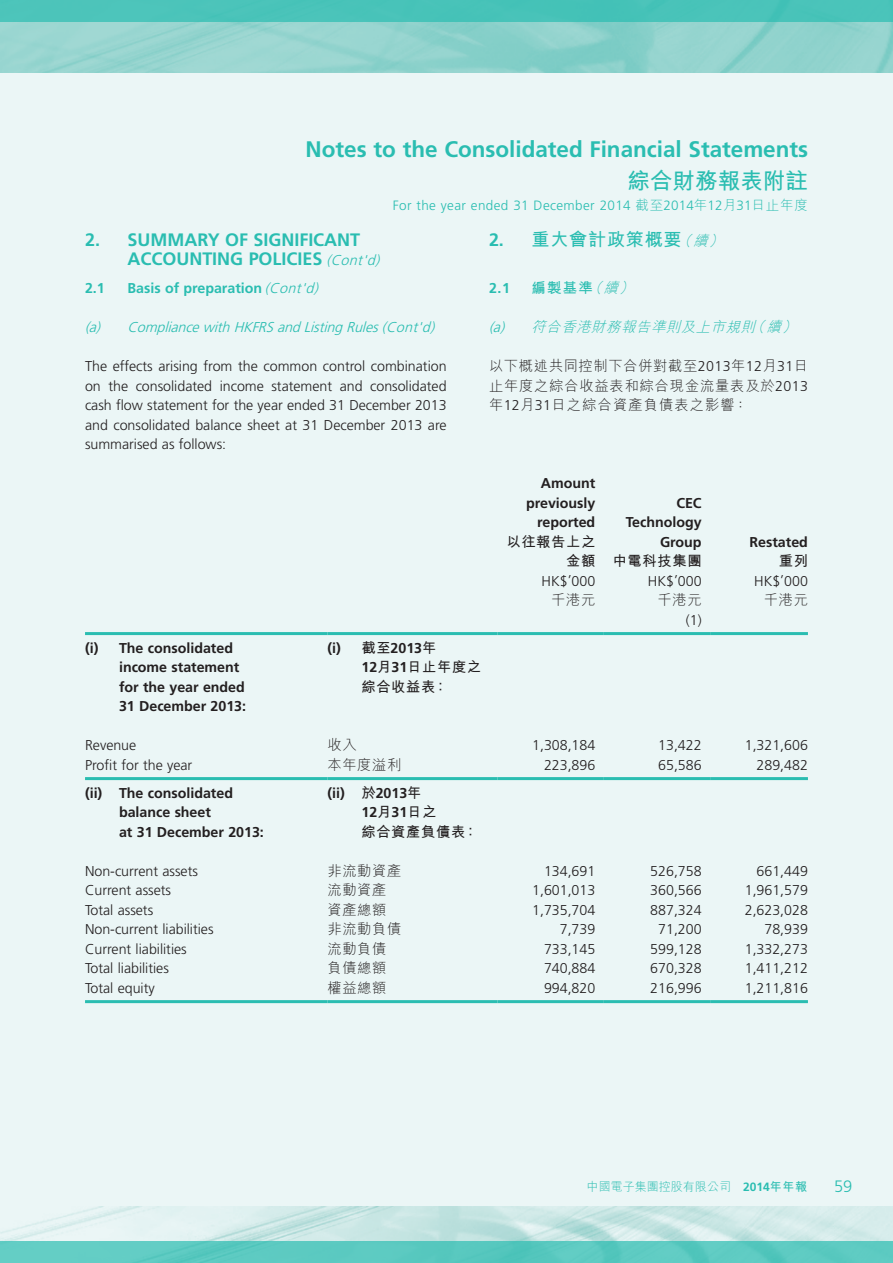
<style>
.page{position:relative;width:893px;height:1263px;background:#ebf6f6}
.page>*{position:absolute;margin:0;border:0;box-sizing:border-box;transform-origin:0 0}
.t1{font:700 22.5px "Frutiger LT Std";color:#2abdb1}
.t2{font:700 22.5px "M Hei HK";letter-spacing:.005em;color:#2abdb1}
.Heading_1{font:700 18px/19.5px "Frutiger LT Std";color:#2abdb1}
.C_Heading_1{font:700 18px "M Hei HK";letter-spacing:.05em;color:#2abdb1}
.t3{font:300 16.5px "Frutiger LT Std";color:#2abdb1}
.Body_Text{font:300 14.25px/19.5px "Frutiger LT Std";color:#231f20;text-align:justify}
.Body_Text-2{font:700 14.25px/19.5px "Frutiger LT Std";color:#231f20}
.C_Body_Text{font:300 14.25px/19.5px "M Hei HK";letter-spacing:.06em;color:#231f20;text-align:justify}
.Body_Text-3{font:700 14.25px/19.5px "M Hei HK";letter-spacing:.05em;color:#231f20}
.Body_Text-4{font:300 14.25px "M Hei HK";letter-spacing:.05em;color:#231f20}
.Heading_3{font:italic 300 14.25px "Frutiger LT Std";color:#2abdb1}
.Heading_2{font:700 14.25px "Frutiger LT Std";color:#2abdb1}
.C_Heading_3{font:italic 300 14.25px "M Hei HK";color:#2abdb1}
.C_Heading_2{font:700 14.25px "M Hei HK";color:#2abdb1}
.C_Heading_2-2{font:700 14.25px "Frutiger LT Std";color:#2abdb1}
.t4{font:300 13.5px "Frutiger LT Std";letter-spacing:.03em;color:#2abdb1}
.t5{font:300 12px "M Hei HK";letter-spacing:.005em;color:#2abdb1}
.s1{font-family:"M Hei HK"}
.s2{font-weight:300;font-style:italic;font-size:14.25px}
.s3{font-weight:300;font-style:italic}
.s4{font-family:"Frutiger LT Std"}
.s5{font-family:"Frutiger LT Std";font-weight:700}
.s6{font-weight:700}
</style>
<div class="page">
<img style="left:0;top:21px;width:893px;height:51px">
<img style="left:0;top:1206px;width:893px;height:36px">
<div style="left:0;top:0;width:893px;height:21px;background:#4ac3b9"></div>
<div style="left:0;top:1242px;width:893px;height:21px;background:linear-gradient(to right,#5fccc3,#58c8bf)"></div>
<hr style="left:85px;top:632px;width:242px;height:3px;background:#2abdb1">
<hr style="left:327px;top:632px;width:170px;height:3px;background:#2abdb1">
<hr style="left:497px;top:632px;width:107px;height:3px;background:#2abdb1">
<hr style="left:604px;top:632px;width:106px;height:3px;background:#2abdb1">
<hr style="left:710px;top:632px;width:98px;height:3px;background:#2abdb1">
<hr style="left:85px;top:777px;width:242px;height:3px;background:#2abdb1">
<hr style="left:327px;top:777px;width:170px;height:3px;background:#2abdb1">
<hr style="left:497px;top:777px;width:107px;height:3px;background:#2abdb1">
<hr style="left:604px;top:777px;width:106px;height:3px;background:#2abdb1">
<hr style="left:710px;top:777px;width:98px;height:3px;background:#2abdb1">
<hr style="left:85px;top:1000px;width:242px;height:3px;background:#2abdb1">
<hr style="left:327px;top:1000px;width:170px;height:3px;background:#2abdb1">
<hr style="left:497px;top:1000px;width:107px;height:3px;background:#2abdb1">
<hr style="left:604px;top:1000px;width:106px;height:3px;background:#2abdb1">
<hr style="left:710px;top:1000px;width:98px;height:3px;background:#2abdb1">
<h1 class="t1" style="left:306px;top:136px;width:504px">Notes to the Consolidated Financial Statements</h1>
<h1 class="t2" style="left:627px;top:164px;width:182px">綜合財務報表附註</h1>
<p class="t4" style="left:393px;top:198px;width:417px">For the year ended 31 December 2014 <span class="s1">截至</span>2014<span class="s1">年</span>12<span class="s1">月</span>31<span class="s1">日止年度</span></p>
<p class="Heading_1" style="left:128px;top:230px;width:257px;text-indent:-43px">2. SUMMARY OF SIGNIFICANT<br>ACCOUNTING POLICIES <span class="s2">(Cont'd)</span></p>
<p class="Heading_2" style="left:85px;top:280px;width:21px">2.1</p>
<p class="Heading_2" style="left:128px;top:280px;width:196px">Basis of preparation <span class="s3">(Cont'd)</span></p>
<p class="Heading_3" style="left:85px;top:319px;width:355px">(a) Compliance with HKFRS and Listing Rules (Cont'd)</p>
<p class="Body_Text" style="left:85px;top:357px;width:363px">The effects arising from the common control combination on the consolidated income statement and consolidated cash flow statement for the year ended 31 December 2013 and consolidated balance sheet at 31 December 2013 are summarised as follows:</p>
<p class="C_Heading_1" style="left:489px;top:226px;width:239px"><span class="s4">2.</span> 重大會計政策概要<span class="s2">（續）</span></p>
<p class="C_Heading_2-2" style="left:489px;top:280px;width:23px">2.1</p>
<p class="C_Heading_2" style="left:531px;top:278px;width:107px">編製基準<span class="s3">（續）</span></p>
<p class="C_Heading_3" style="left:489px;top:320px;width:313px"><span class="s4">(a)</span> 符合香港財務報告準則及上市規則（續）</p>
<p class="C_Body_Text" style="left:489px;top:356px;width:320px">以下概述共同控制下合併對截至<span class="s4">2013</span>年<span class="s4">12</span>月<span class="s4">31</span>日止年度之綜合收益表和綜合現金流量表及於<span class="s4">2013</span>年<span class="s4">12</span>月<span class="s4">31</span>日之綜合資產負債表之影響：</p>
<p class="Body_Text-2" style="left:541px;top:474px;width:56px">Amount</p>
<p class="Body_Text-2" style="left:526px;top:493px;width:71px">previously</p>
<p class="Body_Text-2" style="left:537px;top:513px;width:60px">reported</p>
<p class="Body_Text-3" style="left:506px;top:530px;width:90px">以往報告上之</p>
<p class="Body_Text-3" style="left:566px;top:550px;width:31px">金額</p>
<p class="Body_Text-2" style="left:676px;top:493px;width:27px">CEC</p>
<p class="Body_Text-2" style="left:626px;top:513px;width:77px">Technology</p>
<p class="Body_Text-2" style="left:660px;top:532px;width:43px">Group</p>
<p class="Body_Text-3" style="left:613px;top:550px;width:90px">中電科技集團</p>
<p class="Body_Text-2" style="left:749px;top:532px;width:60px">Restated</p>
<p class="Body_Text-3" style="left:779px;top:550px;width:31px">重列</p>
<p class="Body_Text" style="left:542px;top:571px;width:55px">HK$’000</p>
<p class="Body_Text" style="left:648px;top:571px;width:55px">HK$’000</p>
<p class="Body_Text" style="left:754px;top:571px;width:55px">HK$’000</p>
<p class="Body_Text-4" style="left:551px;top:593px;width:46px">千港元</p>
<p class="Body_Text-4" style="left:657px;top:593px;width:46px">千港元</p>
<p class="Body_Text-4" style="left:764px;top:593px;width:46px">千港元</p>
<p class="Body_Text" style="left:686px;top:610px;width:17px">(1)</p>
<p class="Body_Text-2" style="left:119px;top:638px;width:129px;text-indent:-34px">(i) The consolidated income statement for the year ended<br>31 December 2013:</p>
<p class="Body_Text-3" style="left:361px;top:636px;width:121px;text-indent:-34px"><span class="s4">(i)</span> 截至<span class="s4">2013</span>年<br><span class="s4">12</span>月<span class="s4">31</span>日止年度之綜合收益表：</p>
<p class="Body_Text" style="left:85px;top:736px;width:53px">Revenue</p>
<p class="Body_Text-4" style="left:327px;top:738px;width:31px">收入</p>
<p class="Body_Text" style="left:532px;top:736px;width:65px">1,308,184</p>
<p class="Body_Text" style="left:658px;top:736px;width:45px">13,422</p>
<p class="Body_Text" style="left:745px;top:736px;width:65px">1,321,606</p>
<p class="Body_Text" style="left:85px;top:755px;width:109px">Profit for the year</p>
<p class="Body_Text-4" style="left:327px;top:757px;width:75px">本年度溢利</p>
<p class="Body_Text" style="left:544px;top:755px;width:53px">223,896</p>
<p class="Body_Text" style="left:658px;top:755px;width:45px">65,586</p>
<p class="Body_Text" style="left:757px;top:755px;width:53px">289,482</p>
<p class="Body_Text-2" style="left:119px;top:783px;width:146px;text-indent:-34px">(ii) The consolidated balance sheet<br>at 31 December 2013:</p>
<p class="Body_Text-3" style="left:361px;top:781px;width:118px;text-indent:-34px"><span class="s4">(ii)</span> 於<span class="s4">2013</span>年<br><span class="s4">12</span>月<span class="s4">31</span>日之<br>綜合資產負債表：</p>
<p class="Body_Text" style="left:85px;top:861px;width:114px">Non-current assets</p>
<p class="Body_Text-4" style="left:327px;top:863px;width:75px">非流動資產</p>
<p class="Body_Text" style="left:544px;top:861px;width:53px">134,691</p>
<p class="Body_Text" style="left:650px;top:861px;width:53px">526,758</p>
<p class="Body_Text" style="left:757px;top:861px;width:53px">661,449</p>
<p class="Body_Text" style="left:85px;top:881px;width:88px">Current assets</p>
<p class="Body_Text-4" style="left:327px;top:883px;width:61px">流動資產</p>
<p class="Body_Text" style="left:532px;top:881px;width:65px">1,601,013</p>
<p class="Body_Text" style="left:650px;top:881px;width:53px">360,566</p>
<p class="Body_Text" style="left:745px;top:881px;width:65px">1,961,579</p>
<p class="Body_Text" style="left:85px;top:900px;width:70px">Total assets</p>
<p class="Body_Text-4" style="left:327px;top:902px;width:61px">資產總額</p>
<p class="Body_Text" style="left:532px;top:900px;width:65px">1,735,704</p>
<p class="Body_Text" style="left:650px;top:900px;width:53px">887,324</p>
<p class="Body_Text" style="left:745px;top:900px;width:65px">2,623,028</p>
<p class="Body_Text" style="left:85px;top:920px;width:130px">Non-current liabilities</p>
<p class="Body_Text-4" style="left:327px;top:922px;width:75px">非流動負債</p>
<p class="Body_Text" style="left:560px;top:920px;width:37px">7,739</p>
<p class="Body_Text" style="left:658px;top:920px;width:45px">71,200</p>
<p class="Body_Text" style="left:764px;top:920px;width:45px">78,939</p>
<p class="Body_Text" style="left:85px;top:939px;width:103px">Current liabilities</p>
<p class="Body_Text-4" style="left:327px;top:941px;width:61px">流動負債</p>
<p class="Body_Text" style="left:544px;top:939px;width:53px">733,145</p>
<p class="Body_Text" style="left:650px;top:939px;width:53px">599,128</p>
<p class="Body_Text" style="left:745px;top:939px;width:65px">1,332,273</p>
<p class="Body_Text" style="left:85px;top:959px;width:85px">Total liabilities</p>
<p class="Body_Text-4" style="left:327px;top:961px;width:61px">負債總額</p>
<p class="Body_Text" style="left:544px;top:959px;width:53px">740,884</p>
<p class="Body_Text" style="left:650px;top:959px;width:53px">670,328</p>
<p class="Body_Text" style="left:745px;top:959px;width:65px">1,411,212</p>
<p class="Body_Text" style="left:85px;top:978px;width:71px">Total equity</p>
<p class="Body_Text-4" style="left:327px;top:980px;width:61px">權益總額</p>
<p class="Body_Text" style="left:544px;top:978px;width:53px">994,820</p>
<p class="Body_Text" style="left:650px;top:978px;width:53px">216,996</p>
<p class="Body_Text" style="left:745px;top:978px;width:65px">1,211,816</p>
<p class="t5" style="left:587px;top:1180px;width:222px">中國電子集團控股有限公司 <span class="s5">2014</span><span class="s6">年年報</span></p>
<p class="t3" style="left:834px;top:1177px;width:20px">59</p>
</div>
